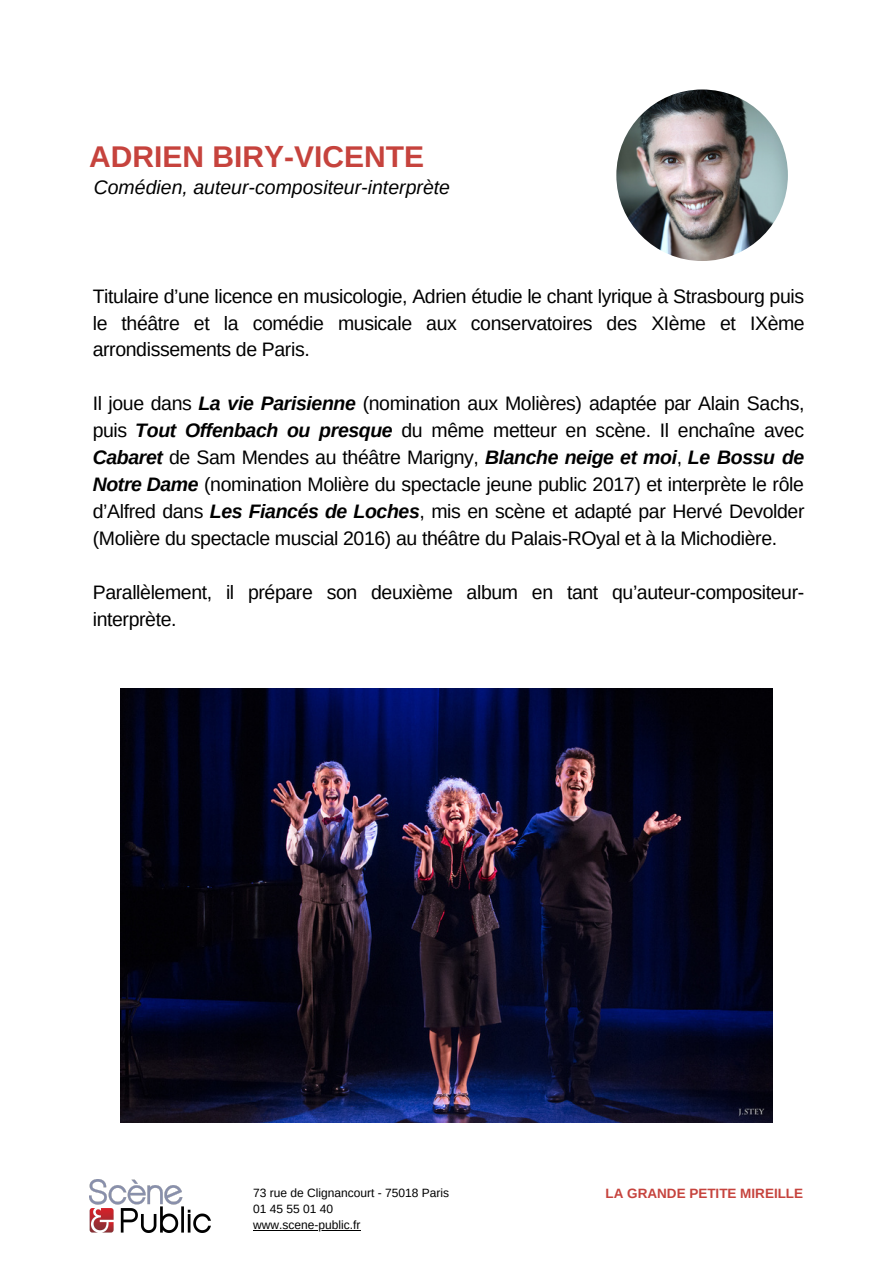
<style>
.page{position:relative;width:893px;height:1264px;background:#fff}
.page>*{position:absolute;margin:0;border:0;box-sizing:border-box;transform-origin:0 0}
.t1{font:700 30px "Arimo";color:#c6433d}
.t2{font:19.5px/27px "Arimo";letter-spacing:-.02em;color:#000;text-align:justify}
.t3{font:italic 19.5px "Arimo";color:#000}
.t4{font:700 13.5px "Arimo";color:#c6433d}
.t5{font:12px "Arimo";color:#000}
.s1{font-weight:700;font-style:italic}
</style>
<div class="page">
<img style="left:89px;top:1179px;width:122px;height:53px">
<img style="left:616px;top:89px;width:171px;height:172px;border-radius:50%">
<img style="left:121px;top:688px;width:651px;height:434px">
<hr style="left:253px;top:1229px;width:107px;height:1px;background:#000">
<p class="t1" style="left:89px;top:140px;width:336px">ADRIEN BIRY-VICENTE</p>
<p class="t3" style="left:94px;top:176px;width:358px">Comédien, auteur-compositeur-interprète</p>
<p class="t2" style="left:93px;top:282px;width:713px">Titulaire d’une licence en musicologie, Adrien étudie le chant lyrique à Strasbourg puis le théâtre et la comédie musicale aux conservatoires des XIème et IXème arrondissements de Paris.</p>
<p class="t2" style="left:93px;top:390px;width:713px">Il joue dans <span class="s1">La vie Parisienne</span> (nomination aux Molières) adaptée par Alain Sachs, puis <span class="s1">Tout Offenbach ou presque</span> du même metteur en scène. Il enchaîne avec <span class="s1">Cabaret</span> de Sam Mendes au théâtre Marigny, <span class="s1">Blanche neige et moi</span>, <span class="s1">Le Bossu de Notre Dame</span> (nomination Molière du spectacle jeune public 2017) et interprète le rôle d’Alfred dans <span class="s1">Les Fiancés de Loches</span>, mis en scène et adapté par Hervé Devolder (Molière du spectacle muscial 2016) au théâtre du Palais-ROyal et à la Michodière.</p>
<p class="t2" style="left:93px;top:579px;width:713px">Parallèlement, il prépare son deuxième album en tant qu’auteur-compositeur&shy;interprète.</p>
<p class="t5" style="left:253px;top:1186px;width:197px">73 rue de Clignancourt - 75018 Paris</p>
<p class="t5" style="left:253px;top:1202px;width:81px">01 45 55 01 40</p>
<p class="t5" style="left:253px;top:1218px;width:109px">www.scene-public.fr</p>
<p class="t4" style="left:605px;top:1186px;width:199px">LA GRANDE PETITE MIREILLE</p>
</div>
